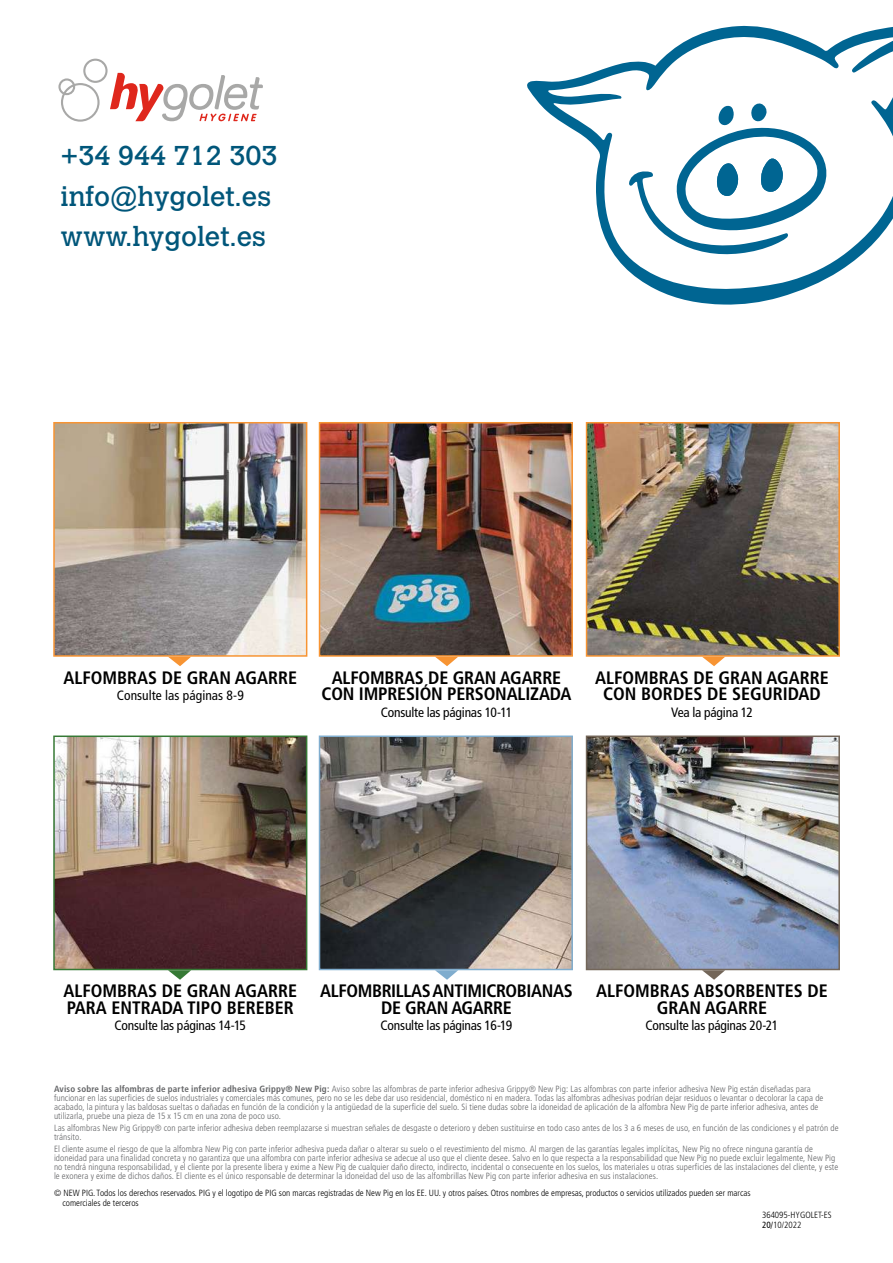
<style>
.page{position:relative;width:893px;height:1263px;background:#fff}
.page>*{position:absolute;margin:0;border:0;box-sizing:border-box;transform-origin:0 0}
.t1{font:27px/40.5px "Calvert MT Std";color:#00567a}
.t2{font:700 condensed 18px/16.5px "Frutiger";color:#000;text-align:center}
.t3{font:700 condensed 18px/16.5px "Frutiger";letter-spacing:-.02em;color:#000;text-align:center}
.t4{font:condensed 13.5px "Frutiger";letter-spacing:-.015em;color:#000}
.t5{font:condensed 13.5px "Frutiger";letter-spacing:.005em;color:#000}
.t6{font:300 condensed 9px/9px "Frutiger";letter-spacing:.01em;color:#636466}
.t7{font:300 condensed 9px/10.5px "Frutiger";color:#000}
.s1{font-weight:700}
.s2{font-family:"Humnst 777 Cn BT";font-weight:400;font-stretch:normal}
</style>
<div class="page">
<img style="left:56px;top:425px;width:248px;height:229px">
<div style="left:53px;top:422px;width:254px;height:235px;border:2px solid #f79433"></div>
<svg style="left:527px;top:25px;width:366px;height:280px"></svg>
<svg style="left:629px;top:103px;width:201px;height:153px"></svg>
<img style="left:322px;top:425px;width:248px;height:229px">
<div style="left:319px;top:422px;width:254px;height:235px;border:2px solid #f79433"></div>
<img style="left:589px;top:425px;width:248px;height:229px">
<div style="left:586px;top:422px;width:254px;height:235px;border:2px solid #f79433"></div>
<img style="left:56px;top:738px;width:248px;height:229px">
<div style="left:53px;top:735px;width:254px;height:235px;border:2px solid #367935"></div>
<img style="left:322px;top:738px;width:248px;height:229px">
<div style="left:319px;top:735px;width:254px;height:235px;border:2px solid #80adce"></div>
<img style="left:589px;top:738px;width:248px;height:229px">
<div style="left:586px;top:735px;width:254px;height:235px;border:2px solid #736659"></div>
<svg style="left:168px;top:657px;width:23px;height:9px"></svg>
<svg style="left:435px;top:657px;width:23px;height:9px"></svg>
<svg style="left:702px;top:657px;width:23px;height:9px"></svg>
<svg style="left:168px;top:970px;width:23px;height:10px"></svg>
<svg style="left:435px;top:970px;width:23px;height:10px"></svg>
<svg style="left:702px;top:970px;width:23px;height:10px"></svg>
<svg style="left:58px;top:59px;width:205px;height:63px"></svg>
<h1 class="t1" style="left:61px;top:136px;width:218px">+34 944 712 303 info@hygolet.es www.hygolet.es</h1>
<h2 class="t2" style="left:64px;top:669px;width:235px">ALFOMBRAS DE GRAN AGARRE</h2>
<h3 class="t5" style="left:117px;top:688px;width:129px">Consulte las páginas 8-9</h3>
<h2 class="t2" style="left:322px;top:669px;width:251px">ALFOMBRAS DE GRAN AGARRE<br>CON IMPRESIÓN PERSONALIZADA</h2>
<h3 class="t4" style="left:381px;top:704px;width:133px">Consulte las páginas 10-11</h3>
<h2 class="t2" style="left:595px;top:669px;width:235px">ALFOMBRAS DE GRAN AGARRE<br>CON BORDES DE SEGURIDAD</h2>
<h3 class="t4" style="left:671px;top:704px;width:83px">Vea la página 12</h3>
<h2 class="t2" style="left:64px;top:983px;width:235px;text-align:left">ALFOMBRAS DE GRAN AGARRE<br>PARA ENTRADA TIPO BEREBER</h2>
<h3 class="t4" style="left:115px;top:1018px;width:133px">Consulte las páginas 14-15</h3>
<h2 class="t3" style="left:320px;top:983px;width:254px">ALFOMBRILLAS ANTIMICROBIANAS<br>DE GRAN AGARRE</h2>
<h3 class="t4" style="left:381px;top:1018px;width:133px">Consulte las páginas 16-19</h3>
<h2 class="t2" style="left:596px;top:983px;width:233px">ALFOMBRAS ABSORBENTES DE<br>GRAN AGARRE</h2>
<h3 class="t4" style="left:646px;top:1018px;width:134px">Consulte las páginas 20-21</h3>
<p class="t6" style="left:54px;top:1084px;width:771px"><span class="s1">Aviso sobre las alfombras de parte inferior adhesiva Grippy® New Pig:</span> Aviso sobre las alfombras de parte inferior adhesiva Grippy® New Pig: Las alfombras con parte inferior adhesiva New Pig están diseñadas para funcionar en las superficies de suelos industriales y comerciales más comunes, pero no se les debe dar uso residencial, doméstico ni en madera. Todas las alfombras adhesivas podrían dejar residuos o levantar o decolorar la capa de acabado, la pintura y las baldosas sueltas o dañadas en función de la condición y la antigüedad de la superficie del suelo. Si tiene dudas sobre la idoneidad de aplicación de la alfombra New Pig de parte inferior adhesiva, antes de utilizarla, pruebe una pieza de 15 x 15 cm en una zona de poco uso.</p>
<p class="t6" style="left:54px;top:1123px;width:786px">Las alfombras New Pig Grippy® con parte inferior adhesiva deben reemplazarse si muestran señales de desgaste o deterioro y deben sustituirse en todo caso antes de los 3 a 6 meses de uso, en función de las condiciones y el patrón de tránsito.</p>
<p class="t6" style="left:54px;top:1144px;width:786px">El cliente asume el riesgo de que la alfombra New Pig con parte inferior adhesiva pueda dañar o alterar su suelo o el revestimiento del mismo. Al margen de las garantías legales implícitas, New Pig no ofrece ninguna garantía de idoneidad para una finalidad concreta y no garantiza que una alfombra con parte inferior adhesiva se adecue al uso que el cliente desee. Salvo en lo que respecta a la responsabilidad que New Pig no puede excluir legalmente, New Pig no tendrá ninguna responsabilidad, y el cliente por la presente libera y exime a New Pig de cualquier daño directo, indirecto, incidental o consecuente en los suelos, los materiales u otras superficies de las instalaciones del cliente, y este le exonera y exime de dichos daños. El cliente es el único responsable de determinar la idoneidad del uso de las alfombrillas New Pig con parte inferior adhesiva en sus instalaciones.</p>
<p class="t7" style="left:63px;top:1187px;width:690px;text-indent:-9px">© NEW PIG. Todos los derechos reservados. PIG y el logotipo de PIG son marcas registradas de New Pig en los EE. UU. y otros países. Otros nombres de empresas, productos o servicios utilizados pueden ser marcas comerciales de terceros</p>
<p class="t7" style="left:762px;top:1209px;width:71px">364095-HYGOLET-ES<br><span class="s2">20/</span>10/2022</p>
</div>
